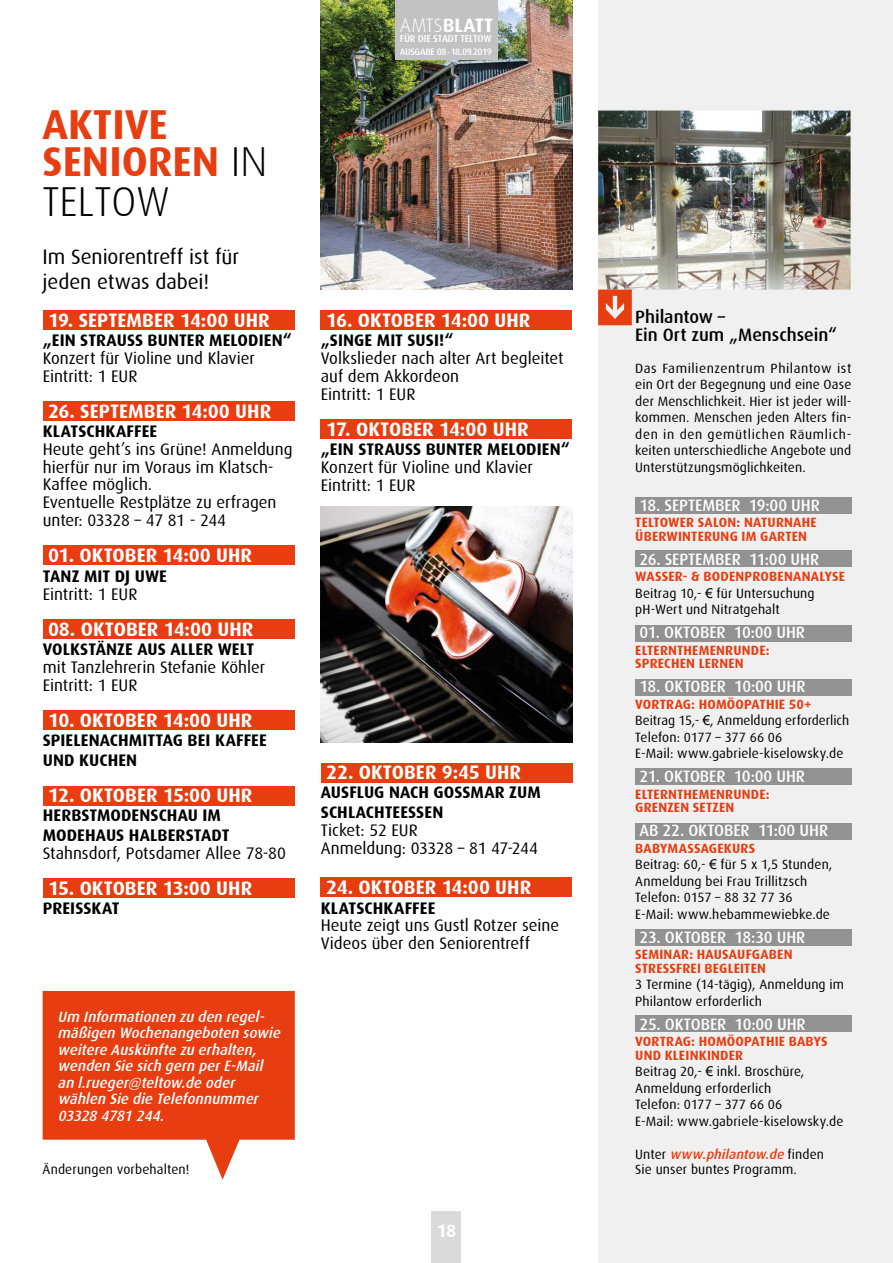
<style>
.page{position:relative;width:893px;height:1263px;background:#fff}
.page>*{position:absolute;margin:0;border:0;box-sizing:border-box;transform-origin:0 0}
.t1{font:700 41.85px/38.8px "Dax";color:#e73d11}
.t2{font:21px/25.2px "Dax";letter-spacing:-.005em;color:#000}
.t3{font:700 19.5px "Dax";letter-spacing:.005em;color:#fff}
.t4{font:500 18px/18px "Dax";color:#000}
.t5{font:700 18px "Dax";color:#fff}
.t6{font:16.8px/18px "Dax";color:#000}
.t7{font:700 16.8px/19.5px "Dax";letter-spacing:.005em;color:#000}
.t8{font:500 16.5px "Dax";letter-spacing:-.005em;color:#fff}
.t9{font:italic 500 15px/16.5px "Dax";color:#fff}
.t10{font:13.5px/16.5px "Dax";letter-spacing:.01em;color:#000}
.t11{font:700 13.5px/13.5px "Dax";letter-spacing:.015em;color:#e73d11}
.t12{font:500 10.05px "Dax";letter-spacing:-.02em;color:#fff}
.t13{font:500 9.45px "Dax";letter-spacing:-.03em;color:#fff}
.s1{font-weight:300;color:#000}
.s2{font-weight:300}
.s3{font-weight:700}
.s4{font-weight:700;color:#e73d11}
.s5{font-family:"Arial"}
.s6{font-weight:500;font-style:italic;color:#e73d11}
</style>
<div class="page">
<div style="left:598px;top:0;width:295px;height:1263px;background:#f0f0f0"></div>
<img style="left:320px;top:0;width:253px;height:290px">
<img style="left:320px;top:506px;width:253px;height:237px">
<div style="left:43px;top:310px;width:252px;height:20px;background:#e73d11"></div>
<div style="left:43px;top:401px;width:252px;height:19px;background:#e73d11"></div>
<div style="left:43px;top:546px;width:252px;height:19px;background:#e73d11"></div>
<div style="left:43px;top:710px;width:252px;height:19px;background:#e73d11"></div>
<div style="left:43px;top:786px;width:252px;height:19px;background:#e73d11"></div>
<div style="left:43px;top:878px;width:252px;height:20px;background:#e73d11"></div>
<div style="left:43px;top:619px;width:252px;height:20px;background:#e73d11"></div>
<div style="left:321px;top:763px;width:252px;height:19px;background:#e73d11"></div>
<div style="left:320px;top:310px;width:252px;height:20px;background:#e73d11"></div>
<div style="left:320px;top:419px;width:252px;height:19px;background:#e73d11"></div>
<div style="left:320px;top:878px;width:252px;height:19px;background:#e73d11"></div>
<img style="left:598px;top:111px;width:252px;height:179px">
<div style="left:635px;top:497px;width:216px;height:17px;background:#929292"></div>
<div style="left:635px;top:550px;width:216px;height:17px;background:#929292"></div>
<div style="left:635px;top:823px;width:216px;height:17px;background:#929292"></div>
<div style="left:635px;top:929px;width:216px;height:17px;background:#929292"></div>
<div style="left:635px;top:1015px;width:216px;height:17px;background:#929292"></div>
<div style="left:635px;top:625px;width:216px;height:17px;background:#929292"></div>
<div style="left:635px;top:679px;width:216px;height:16px;background:#929292"></div>
<div style="left:635px;top:768px;width:216px;height:17px;background:#929292"></div>
<svg style="left:598px;top:290px;width:34px;height:35px"></svg>
<svg style="left:43px;top:991px;width:252px;height:189px;fill:#e73d11"></svg>
<div style="left:432px;top:1212px;width:29px;height:51px;background:#dadada"></div>
<div style="left:395px;top:0;width:102px;height:59px;background:#c2c2c2"></div>
<h1 class="t1" style="left:43px;top:105px;width:226px">AKTIVE<br>SENIOREN <span class="s1">IN<br>TELTOW</span></h1>
<h2 class="t2" style="left:43px;top:244px;width:198px">Im Seniorentreff ist für jeden etwas dabei!</h2>
<h3 class="t3" style="left:48px;top:309px;width:223px">19. SEPTEMBER 14:00 UHR</h3>
<p class="t7" style="left:43px;top:331px;width:250px">„EIN STRAUSS BUNTER MELODIEN“</p>
<p class="t6" style="left:43px;top:349px;width:214px">Konzert für Violine und Klavier<br>Eintritt: 1 EUR</p>
<h3 class="t3" style="left:48px;top:400px;width:225px">26. SEPTEMBER 14:00 UHR</h3>
<p class="t7" style="left:43px;top:422px;width:116px">KLATSCHKAFFEE</p>
<p class="t6" style="left:43px;top:440px;width:251px">Heute geht’s ins Grüne! Anmeldung hierfür nur im Voraus im Klatsch-<br>Kaffee möglich.<br>Eventuelle Restplätze zu erfragen unter: 03328 – 47 81 - 244</p>
<h3 class="t3" style="left:48px;top:544px;width:206px">01. OKTOBER 14:00 UHR</h3>
<p class="t7" style="left:43px;top:566px;width:126px">TANZ MIT DJ UWE</p>
<p class="t6" style="left:43px;top:585px;width:96px">Eintritt: 1 EUR</p>
<h3 class="t3" style="left:48px;top:618px;width:207px">08. OKTOBER 14:00 UHR</h3>
<p class="t7" style="left:43px;top:640px;width:213px">VOLKSTÄNZE AUS ALLER WELT</p>
<p class="t6" style="left:43px;top:658px;width:224px">mit Tanzlehrerin Stefanie Köhler<br>Eintritt: 1 EUR</p>
<h3 class="t3" style="left:48px;top:709px;width:206px">10. OKTOBER 14:00 UHR</h3>
<p class="t7" style="left:43px;top:731px;width:226px">SPIELENACHMITTAG BEI KAFFEE<br>UND KUCHEN</p>
<h3 class="t3" style="left:48px;top:784px;width:206px">12. OKTOBER 15:00 UHR</h3>
<p class="t7" style="left:43px;top:806px;width:188px">HERBSTMODENSCHAU IM<br>MODEHAUS HALBERSTADT</p>
<p class="t6" style="left:43px;top:844px;width:245px">Stahnsdorf, Potsdamer Allee 78-80</p>
<h3 class="t3" style="left:48px;top:877px;width:206px">15. OKTOBER 13:00 UHR</h3>
<p class="t7" style="left:43px;top:899px;width:78px">PREISSKAT</p>
<p class="t9" style="left:58px;top:1008px;width:228px">Um Informationen zu den regel&shy;mäßigen Wochenangeboten sowie weitere Auskünfte zu erhalten, wenden Sie sich gern perE-Mail an l.rueger@teltow.de oder wählen Sie die Telefonnummer<br>03328 4781 244.</p>
<p class="t10" style="left:43px;top:1161px;width:148px">Änderungen vorbehalten!</p>
<h3 class="t3" style="left:400px;top:14px;width:95px"><span class="s2">AMTS</span>BLATT</h3>
<p class="t12" style="left:400px;top:33px;width:93px">FÜR DIE STADT TELTOW</p>
<p class="t13" style="left:400px;top:46px;width:94px">AUSGABE 08 <span class="s3">˙</span>18.09.2019</p>
<h3 class="t3" style="left:326px;top:309px;width:206px">16. OKTOBER 14:00 UHR</h3>
<p class="t7" style="left:321px;top:331px;width:134px">„SINGE MIT SUSI!“</p>
<p class="t6" style="left:321px;top:349px;width:244px">Volkslieder nach alter Art begleitet auf dem Akkordeon<br>Eintritt: 1 EUR</p>
<h3 class="t3" style="left:326px;top:418px;width:204px">17. OKTOBER 14:00 UHR</h3>
<p class="t7" style="left:321px;top:440px;width:250px">„EIN STRAUSS BUNTER MELODIEN“</p>
<p class="t6" style="left:321px;top:458px;width:214px">Konzert für Violine und Klavier<br>Eintritt: 1 EUR</p>
<h3 class="t3" style="left:326px;top:761px;width:196px">22. OKTOBER 9:45 UHR</h3>
<p class="t7" style="left:321px;top:783px;width:221px">AUSFLUG NACH GOSSMAR ZUM<br>SCHLACHTEESSEN</p>
<p class="t6" style="left:321px;top:821px;width:219px">Ticket: 52 EUR<br>Anmeldung: 03328 – 81 47-244</p>
<h3 class="t3" style="left:326px;top:876px;width:207px">24. OKTOBER 14:00 UHR</h3>
<p class="t7" style="left:321px;top:898px;width:116px">KLATSCHKAFFEE</p>
<p class="t6" style="left:321px;top:917px;width:240px">Heute zeigt uns Gustl Rotzer seine<br>Videos über den Seniorentreff</p>
<h3 class="t5" style="left:437px;top:1220px;width:21px">18</h3>
<h3 class="t4" style="left:635px;top:308px;width:203px">Philantow –<br>Ein Ort zum „Menschsein“</h3>
<p class="t10" style="left:635px;top:360px;width:218px;text-align:justify">Das Familienzentrum Philantow ist ein Ort der Begegnung und eine Oase der Menschlichkeit. Hier ist jeder will&shy;kommen. Menschen jeden Alters fin&shy;den in den gemütlichen Räumlich&shy;keiten unterschiedliche Angebote und Unterstützungsmöglichkeiten.</p>
<p class="t8" style="left:639px;top:496px;width:182px">18. SEPTEMBER 19:00 UHR</p>
<p class="t11" style="left:635px;top:516px;width:183px">TELTOWER SALON: NATURNAHE<br>ÜBERWINTERUNG IM GARTEN</p>
<p class="t8" style="left:639px;top:550px;width:181px">26. SEPTEMBER 11:00 UHR</p>
<p class="t10" style="left:635px;top:568px;width:211px"><span class="s4">WASSER- &amp; BODENPROBENANALYSE<br></span>Beitrag 10,- <span class="s5">€</span> für Untersuchung pH-Wert und Nitratgehalt</p>
<p class="t8" style="left:639px;top:623px;width:167px">01. OKTOBER 10:00 UHR</p>
<p class="t11" style="left:635px;top:643px;width:136px">ELTERNTHEMENRUNDE:<br>SPRECHEN LERNEN</p>
<p class="t8" style="left:639px;top:677px;width:167px">18. OKTOBER 10:00 UHR</p>
<p class="t10" style="left:635px;top:696px;width:215px"><span class="s4">VORTRAG: HOMÖOPATHIE 50+<br></span>Beitrag 15,- <span class="s5">€</span>, Anmeldung erforderlich<br>Telefon: 0177 – 377 66 06<br>E-Mail: www.gabriele-kiselowsky.de</p>
<p class="t8" style="left:639px;top:767px;width:167px">21. OKTOBER 10:00 UHR</p>
<p class="t11" style="left:635px;top:787px;width:136px">ELTERNTHEMENRUNDE:<br>GRENZEN SETZEN</p>
<p class="t8" style="left:639px;top:821px;width:190px">AB 22. OKTOBER 11:00 UHR</p>
<p class="t10" style="left:635px;top:840px;width:199px"><span class="s4">BABYMASSAGEKURS<br></span>Beitrag: 60,- <span class="s5">€</span> für 5 x 1,5 Stunden,<br>Anmeldung bei Frau Trillitzsch<br>Telefon: 0157 – 88 32 77 36<br>E-Mail: www.hebammewiebke.de</p>
<p class="t8" style="left:639px;top:928px;width:167px">23. OKTOBER 18:30 UHR</p>
<p class="t11" style="left:635px;top:948px;width:159px">SEMINAR: HAUSAUFGABEN<br>STRESSFREI BEGLEITEN</p>
<p class="t10" style="left:635px;top:976px;width:210px">3 Termine (14-tägig), Anmeldung im<br>Philantow erforderlich</p>
<p class="t8" style="left:639px;top:1015px;width:168px">25. OKTOBER 10:00 UHR</p>
<p class="t11" style="left:635px;top:1035px;width:194px">VORTRAG: HOMÖOPATHIE BABYS<br>UND KLEINKINDER</p>
<p class="t10" style="left:635px;top:1063px;width:210px">Beitrag 20,- <span class="s5">€</span> inkl. Broschüre,<br>Anmeldung erforderlich<br>Telefon: 0177 – 377 66 06<br>E-Mail: www.gabriele-kiselowsky.de</p>
<p class="t10" style="left:635px;top:1146px;width:190px;line-height:15px">U n t e r <span class="s6">www.philantow.de</span> f i n d e n<br>Sie unser buntes Programm.</p>
</div>
